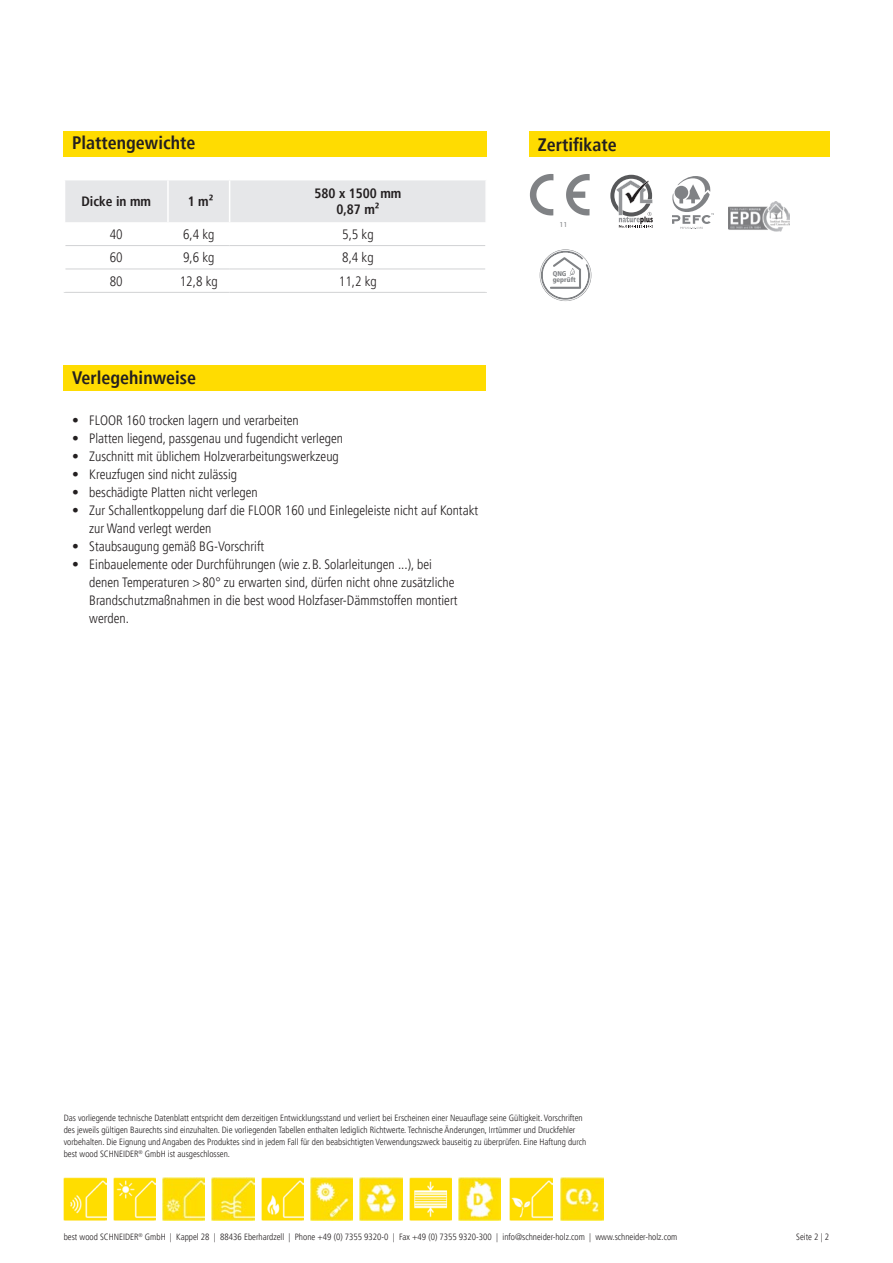
<style>
.page{position:relative;width:893px;height:1263px;background:#fff}
.page>*{position:absolute;margin:0;border:0;box-sizing:border-box;transform-origin:0 0}
.t1{font:700 condensed 18px "Frutiger LT Pro";color:#231f20}
.t2{font:300 condensed 13.5px/18px "Frutiger LT Pro";color:#231f20}
.t3{font:700 condensed 13.5px "Frutiger LT Pro";color:#231f20}
.t4{font:300 condensed 9px/12px "Frutiger LT Pro";color:#231f20}
.t5{font:7.5px "Myriad Pro";color:#808285}
.t6{font:900 condensed 6.9px/6.3px "Frutiger LT Pro";color:#808285}
</style>
<div class="page">
<img style="left:162px;top:1178px;width:43px;height:42px">
<img style="left:113px;top:1178px;width:43px;height:42px">
<img style="left:212px;top:1178px;width:42px;height:42px">
<img style="left:64px;top:1178px;width:42px;height:42px">
<img style="left:261px;top:1178px;width:43px;height:42px">
<img style="left:509px;top:1178px;width:43px;height:42px">
<img style="left:409px;top:1178px;width:43px;height:42px">
<img style="left:360px;top:1178px;width:42px;height:42px">
<img style="left:458px;top:1178px;width:43px;height:42px">
<img style="left:310px;top:1178px;width:43px;height:42px">
<img style="left:561px;top:1178px;width:42px;height:42px">
<div style="left:64px;top:131px;width:423px;height:25px;background:#ffdc01"></div>
<div style="left:64px;top:365px;width:422px;height:26px;background:#ffdc01"></div>
<hr style="left:64px;top:292px;width:104px;height:1px;background:#d1d2d4">
<hr style="left:168px;top:292px;width:62px;height:1px;background:#d1d2d4">
<hr style="left:230px;top:292px;width:257px;height:1px;background:#d1d2d4">
<svg style="left:65px;top:180px;width:421px;height:90px"></svg>
<hr style="left:485px;top:269px;width:2px;height:23px;background:#fff">
<div style="left:529px;top:131px;width:301px;height:25px;background:#ffdc01"></div>
<svg style="left:610px;top:175px;width:43px;height:53px"></svg>
<img style="left:728px;top:202px;width:61px;height:29px">
<svg style="left:672px;top:176px;width:42px;height:53px"></svg>
<svg style="left:539px;top:249px;width:52px;height:52px"></svg>
<svg style="left:529px;top:174px;width:61px;height:42px"></svg>
<p class="t1" style="left:72px;top:132px;width:125px">Plattengewichte</p>
<p class="t3" style="left:81px;top:193px;width:71px">Dicke in mm</p>
<p class="t3" style="left:188px;top:193px;width:27px">1 m²</p>
<p class="t3" style="left:314px;top:185px;width:88px">580 x 1500 mm</p>
<p class="t3" style="left:336px;top:201px;width:45px">0,87 m²</p>
<p class="t2" style="left:110px;top:225px;width:14px">40</p>
<p class="t2" style="left:183px;top:225px;width:33px">6,4 kg</p>
<p class="t2" style="left:342px;top:225px;width:33px">5,5 kg</p>
<p class="t2" style="left:110px;top:249px;width:14px">60</p>
<p class="t2" style="left:183px;top:249px;width:33px">9,6 kg</p>
<p class="t2" style="left:342px;top:249px;width:33px">8,4 kg</p>
<p class="t2" style="left:110px;top:272px;width:14px">80</p>
<p class="t2" style="left:180px;top:272px;width:39px">12,8 kg</p>
<p class="t2" style="left:339px;top:272px;width:39px">11,2 kg</p>
<p class="t1" style="left:72px;top:367px;width:125px">Verlegehinweise</p>
<p class="t2" style="left:72px;top:411px;width:228px">• FLOOR 160 trocken lagern und verarbeiten</p>
<p class="t2" style="left:72px;top:429px;width:272px">• Platten liegend, passgenau und fugendicht verlegen</p>
<p class="t2" style="left:72px;top:447px;width:268px">• Zuschnitt mit üblichem Holzverarbeitungswerkzeug</p>
<p class="t2" style="left:72px;top:465px;width:166px">• Kreuzfugen sind nicht zulässig</p>
<p class="t2" style="left:72px;top:483px;width:187px">• beschädigte Platten nicht verlegen</p>
<p class="t2" style="left:89px;top:501px;width:390px;text-indent:-17px">• Zur Schallentkoppelung darf die FLOOR 160 und Einlegeleiste nicht auf Kontakt zur Wand verlegt werden</p>
<p class="t2" style="left:72px;top:537px;width:194px">• Staubsaugung gemäß BG-Vorschrift</p>
<p class="t2" style="left:89px;top:555px;width:370px;text-indent:-17px">• Einbauelemente oder Durchführungen (wie z.B. Solarleitungen ...), bei denen Temperaturen &gt;80° zu erwarten sind, dürfen nicht ohne zusätzliche Brandschutzmaßnahmen in die best wood Holzfaser-Dämmstoffen montiert werden.</p>
<p class="t1" style="left:538px;top:134px;width:81px">Zertifikate</p>
<p class="t5" style="left:559px;top:220px;width:9px">11</p>
<p class="t6" style="left:553px;top:270px;width:25px">QNG geprüft</p>
<p class="t4" style="left:64px;top:1112px;width:524px">Das vorliegende technische Datenblatt entspricht dem derzeitigen Entwicklungsstand und verliert bei Erscheinen einer Neuauflage seine Gültigkeit. Vorschriften des jeweils gültigen Baurechts sind einzuhalten. Die vorliegenden Tabellen enthalten lediglich Richtwerte. Technische Änderungen, Irrtümmer und Druckfehler vorbehalten. Die Eignung und Angaben des Produktes sind in jedem Fall für den beabsichtigten Verwendungszweck bauseitig zu überprüfen. Eine Haftung durch best wood SCHNEIDER<sup>®</sup> GmbH ist ausgeschlossen.</p>
<p class="t4" style="left:64px;top:1231px;width:615px">best wood SCHNEIDER<sup>®</sup> GmbH | Kappel 28 | 88436 Eberhardzell | Phone +49 (0) 7355 9320-0 | Fax +49 (0) 7355 9320-300 | info@schneider-holz.com | www.schneider-holz.com</p>
<p class="t4" style="left:796px;top:1231px;width:34px">Seite 2 | 2</p>
</div>
